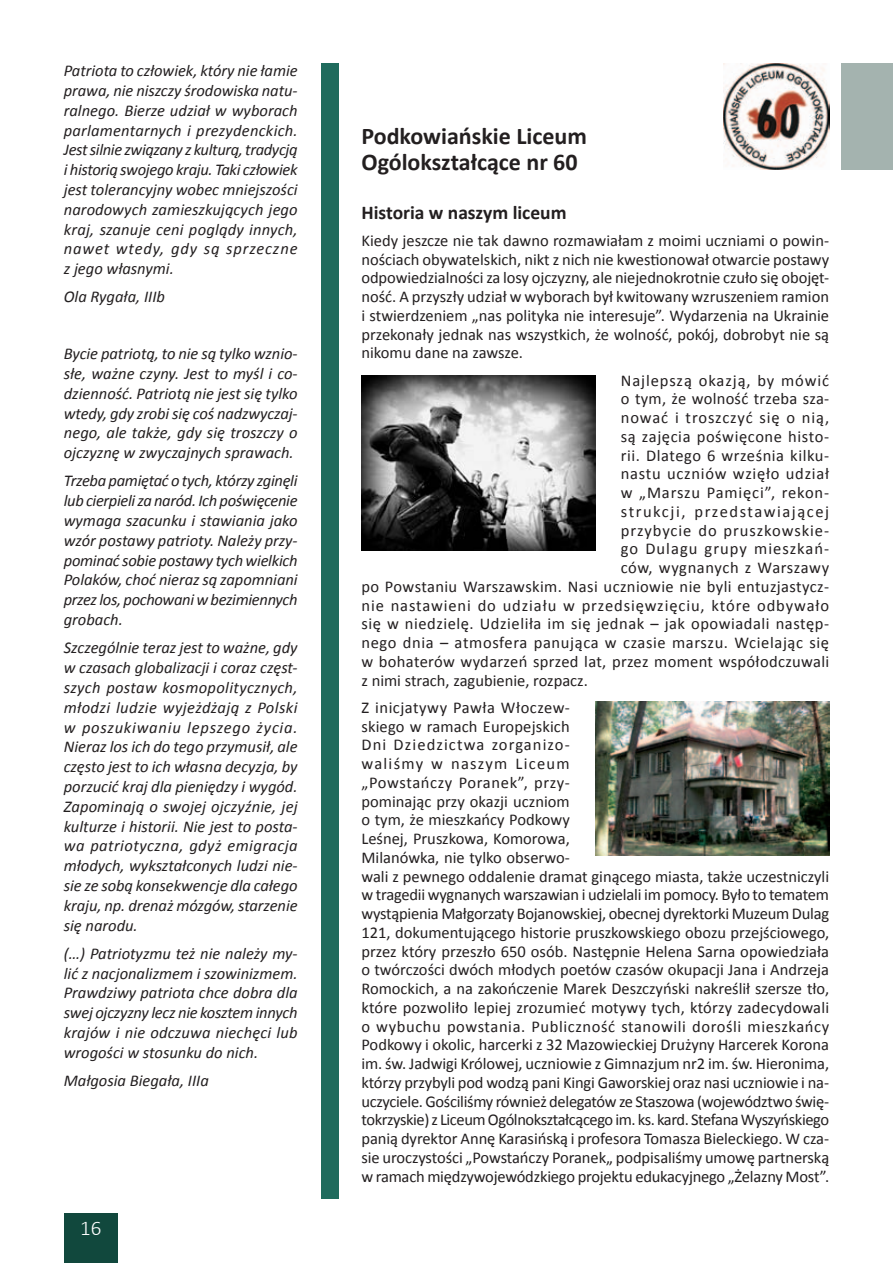
<style>
.page{position:relative;width:893px;height:1263px;background:#fff}
.page>*{position:absolute;margin:0;border:0;box-sizing:border-box;transform-origin:0 0}
.t1{font:700 24px/25.5px "Calibri";color:#231f20}
.t2{font:300 21px "Calibri";color:#fff}
.t3{font:700 19.5px "Calibri";color:#231f20}
.t4{font:16.5px/18.8px "Calibri";color:#231f20;text-align:justify}
.t5{font:italic 16.5px/19.8px "Calibri";color:#231f20;text-align:justify}
.t6{font:16.5px "Calibri";letter-spacing:.055em;color:#231f20}
.t7{font:16.5px "Calibri";letter-spacing:.035em;color:#231f20}
.t8{font:16.5px "Calibri";letter-spacing:.025em;color:#231f20}
.t9{font:16.5px "Calibri";letter-spacing:.02em;color:#231f20}
.t10{font:16.5px "Calibri";letter-spacing:.04em;color:#231f20}
.t11{font:16.5px "Calibri";letter-spacing:.095em;color:#231f20}
.t12{font:16.5px "Calibri";letter-spacing:.045em;color:#231f20}
.t13{font:16.5px "Calibri";letter-spacing:.05em;color:#231f20}
.t14{font:16.5px "Calibri";letter-spacing:.06em;color:#231f20}
.t15{font:16.5px "Calibri";letter-spacing:.03em;color:#231f20}
</style>
<div class="page">
<div style="left:64px;top:1213px;width:54px;height:50px;background:#11483d"></div>
<div style="left:321px;top:64px;width:17px;height:1135px;background:#1f6b5d"></div>
<div style="left:842px;top:64px;width:51px;height:106px;background:#a4b3af"></div>
<img style="left:723px;top:64px;width:106px;height:106px">
<img style="left:361px;top:375px;width:234px;height:176px">
<img style="left:595px;top:702px;width:234px;height:153px">
<p class="t5" style="left:64px;top:60px;width:235px">Patriota to człowiek, który nie łamie prawa, nie niszczy środowiska natu&shy;ralnego. Bierze udział w wyborach parlamentarnych i prezydenckich.<br>Jest silnie związany z kulturą, tradycją i historią swojego kraju. Taki człowiek jest tolerancyjny wobec mniejszości narodowych zamieszkujących jego kraj, szanuje ceni poglądy innych, nawet wtedy, gdy są sprzeczne z jego własnymi.</p>
<p class="t5" style="left:64px;top:286px;width:103px">Ola Rygała, IIIb</p>
<p class="t5" style="left:64px;top:343px;width:235px">Bycie patriotą, to nie są tylko wznio&shy;słe, ważne czyny. Jest to myśl i co&shy;dzienność. Patriotą nie jest się tylko wtedy, gdy zrobi się coś nadzwyczaj&shy;nego, ale także, gdy się troszczy o ojczyznę w zwyczajnych sprawach.</p>
<p class="t5" style="left:64px;top:470px;width:235px">Trzeba pamiętać o tych, którzy zginęli lub cierpieli za naród. Ich poświęcenie wymaga szacunku i stawiania jako wzór postawy patrioty. Należy przy&shy;pominać sobie postawy tych wielkich Polaków, choć nieraz są zapomniani przez los, pochowani w bezimiennych grobach.</p>
<p class="t5" style="left:64px;top:637px;width:235px">Szczególnie teraz jest to ważne, gdy w czasach globalizacji i coraz częst&shy;szych postaw kosmopolitycznych, młodzi ludzie wyjeżdżają z Polski w poszukiwaniu lepszego życia.<br>Nieraz los ich do tego przymusił, ale często jest to ich własna decyzja, by porzucić kraj dla pieniędzy i wygód.<br>Zapominają o swojej ojczyźnie, jej kulturze i historii. Nie jest to posta&shy;wa patriotyczna, gdyż emigracja młodych, wykształconych ludzi nie&shy;sie ze sobą konsekwencje dla całego kraju, np. drenaż mózgów, starzenie się narodu.</p>
<p class="t5" style="left:64px;top:943px;width:235px">(…) Patriotyzmu też nie należy my&shy;lić z nacjonalizmem i szowinizmem.<br>Prawdziwy patriota chce dobra dla swej ojczyzny lecz nie kosztem innych krajów i nie odczuwa niechęci lub wrogości w stosunku do nich.</p>
<p class="t5" style="left:64px;top:1070px;width:147px">Małgosia Biegała, IIIa</p>
<p class="t2" style="left:80px;top:1215px;width:23px">16</p>
<h1 class="t1" style="left:361px;top:124px;width:227px">Podkowiańskie Liceum<br>Ogólokształcące nr 60</h1>
<p class="t3" style="left:361px;top:200px;width:207px">Historia w naszym liceum</p>
<p class="t4" style="left:361px;top:231px;width:469px">Kiedy jeszcze nie tak dawno rozmawiałam z moimi uczniami o powin&shy;nościach obywatelskich, nikt z nich nie kwestionował otwarcie postawy odpowiedzialności za losy ojczyzny, ale niejednokrotnie czuło się obojęt&shy;ność. A przyszły udział w wyborach był kwitowany wzruszeniem ramion i stwierdzeniem „nas polityka nie interesuje”. Wydarzenia na Ukrainie przekonały jednak nas wszystkich, że wolność, pokój, dobrobyt nie są nikomu dane na zawsze.</p>
<p class="t6" style="left:621px;top:370px;width:210px">Najlepszą okazją, by mówić</p>
<p class="t4" style="left:621px;top:390px;width:210px">o tym, że wolność trzeba sza-</p>
<p class="t6" style="left:621px;top:407px;width:210px">nować i troszczyć się o nią,</p>
<p class="t7" style="left:621px;top:426px;width:210px">są zajęcia poświęcone histo-</p>
<p class="t7" style="left:621px;top:445px;width:210px">rii. Dlatego 6 września kilku-</p>
<p class="t12" style="left:621px;top:464px;width:210px">nastu uczniów wzięło udział</p>
<p class="t13" style="left:621px;top:482px;width:210px">w „Marszu Pamięci”, rekon-</p>
<p class="t11" style="left:621px;top:501px;width:210px">strukcji, przedstawiającej</p>
<p class="t6" style="left:621px;top:520px;width:210px">przybycie do pruszkowskie-</p>
<p class="t14" style="left:621px;top:538px;width:210px">go Dulagu grupy mieszkań-</p>
<p class="t15" style="left:621px;top:557px;width:210px">ców, wygnanych z Warszawy</p>
<p class="t8" style="left:361px;top:576px;width:469px">po Powstaniu Warszawskim. Nasi uczniowie nie byli entuzjastycz-</p>
<p class="t6" style="left:361px;top:595px;width:469px">nie nastawieni do udziału w przedsięwzięciu, które odbywało</p>
<p class="t7" style="left:361px;top:613px;width:469px">się w niedzielę. Udzieliła im się jednak – jak opowiadali następ-</p>
<p class="t10" style="left:361px;top:632px;width:469px">nego dnia – atmosfera panująca w czasie marszu. Wcielając się</p>
<p class="t9" style="left:361px;top:651px;width:469px">w bohaterów wydarzeń sprzed lat, przez moment współodczuwali</p>
<p class="t4" style="left:361px;top:671px;width:228px">z nimi strach, zagubienie, rozpacz.</p>
<p class="t4" style="left:361px;top:698px;width:469px;text-align:left">Z inicjatywy Pawła Włoczew-<br>skiego w ramach Europejskich<br>Dni Dziedzictwa zorganizo-<br>waliśmy w naszym Liceum<br>„Powstańczy Poranek”, przy-<br>pominając przy okazji uczniom<br>o tym, że mieszkańcy Podkowy<br>Leśnej, Pruszkowa, Komorowa,<br>Milanówka, nie tylko obserwo-<br>wali z pewnego oddalenie dramat ginącego miasta, także uczestniczyli w tragedii wygnanych warszawian i udzielali im pomocy. Było to tematem wystąpienia Małgorzaty Bojanowskiej, obecnej dyrektorki Muzeum Dulag 121, dokumentującego historie pruszkowskiego obozu przejściowego, przez który przeszło 650 osób. Następnie Helena Sarna opowiedziała o twórczości dwóch młodych poetów czasów okupacji Jana i Andrzeja Romockich, a na zakończenie Marek Deszczyński nakreślił szersze tło, które pozwoliło lepiej zrozumieć motywy tych, którzy zadecydowali o wybuchu powstania. Publiczność stanowili dorośli mieszkańcy Podkowy i okolic, harcerki z 32 Mazowieckiej Drużyny Harcerek Korona im. św. Jadwigi Królowej, uczniowie z Gimnazjum nr2 im. św. Hieronima, którzy przybyli pod wodzą pani Kingi Gaworskiej oraz nasi uczniowie i na&shy;uczyciele. Gościliśmy również delegatów ze Staszowa (województwo świę&shy;tokrzyskie) z Liceum Ogólnokształcącego im. ks. kard. Stefana Wyszyńskiego panią dyrektor Annę Karasińską i profesora Tomasza Bieleckiego. W cza&shy;sie uroczystości „Powstańczy Poranek„ podpisaliśmy umowę partnerską w ramach międzywojewódzkiego projektu edukacyjnego „Żelazny Most”.</p>
</div>
